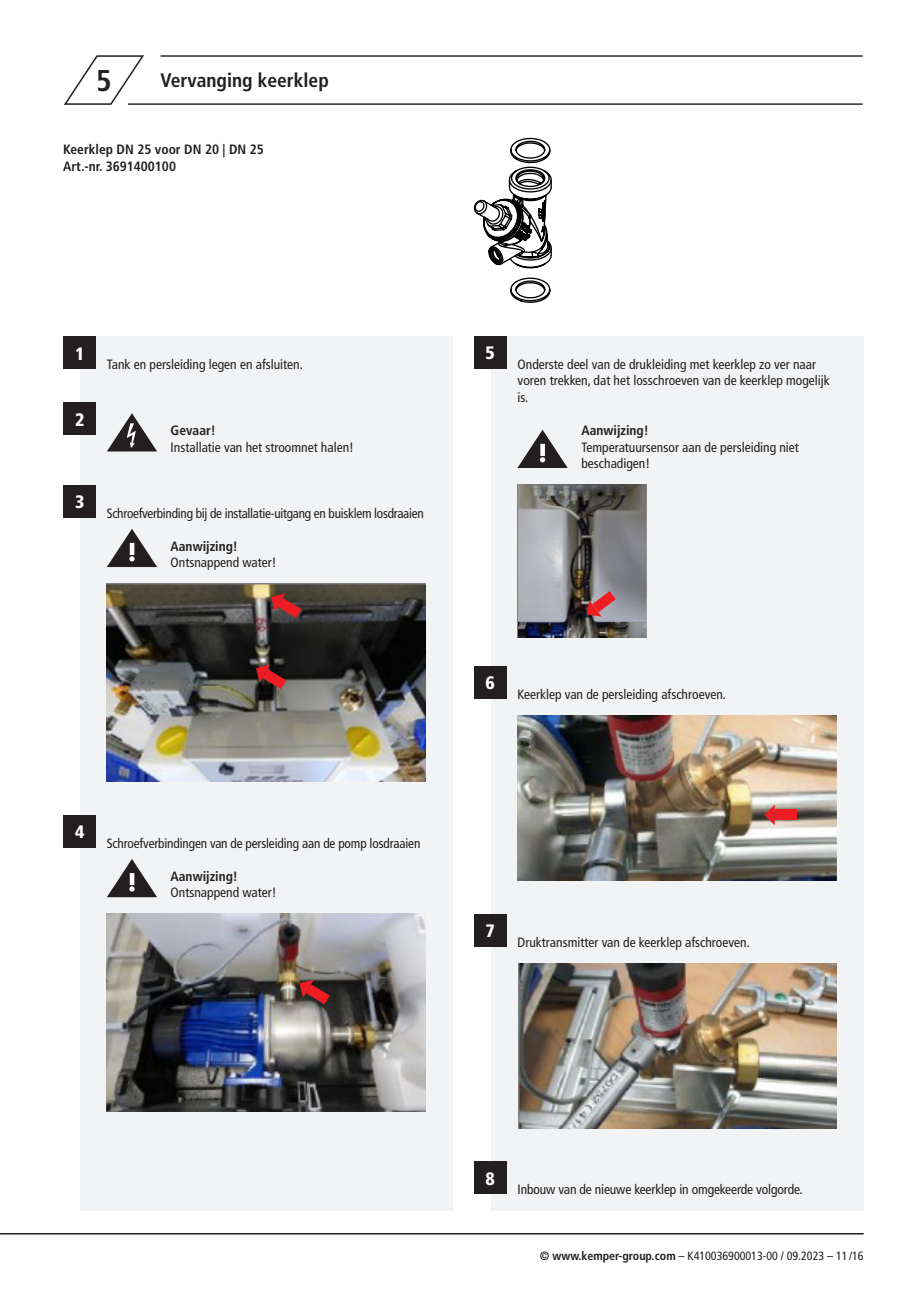
<style>
.page{position:relative;width:919px;height:1289px;background:#fff}
.page>*{position:absolute;margin:0;border:0;box-sizing:border-box;transform-origin:0 0}
.numbers_montageschritte_20pt_bold{font:700 condensed 30px "Frutiger LT Com";color:#231f20}
.headline_montageschritte_13pt_bold{font:700 condensed 19.5px "Frutiger LT Com";color:#231f20}
.numbers_white_12pt_black{font:900 condensed 18px "Frutiger LT Com";color:#fff}
.bodycopy_9pt_57Condensed{font:condensed 13.5px/16.5px "Frutiger LT Com";color:#231f20}
.bodycopy_9pt_57Condensed-2{font:condensed 13.5px "Frutiger LT Com";letter-spacing:-.02em;color:#231f20}
.bodycopy_9pt_57Condensed-3{font:700 condensed 13.5px "Frutiger LT Com";color:#231f20}
.t1{font:condensed 12px "Frutiger LT Com";color:#231f20}
.s1{font-weight:700}
</style>
<div class="page">
<hr style="left:0;top:1232px;width:863px;height:2px;background:#231f20">
<div style="left:80px;top:336px;width:373px;height:874px;background:#f2f3f4"></div>
<div style="left:491px;top:336px;width:372px;height:874px;background:#f2f3f4"></div>
<hr style="left:161px;top:55px;width:701px;height:2px;background:#231f20">
<hr style="left:128px;top:103px;width:734px;height:2px;background:#231f20">
<svg style="left:64px;top:55px;width:81px;height:50px"></svg>
<svg style="left:107px;top:413px;width:50px;height:38px"></svg>
<div style="left:63px;top:336px;width:33px;height:33px;background:#231f20"></div>
<div style="left:474px;top:666px;width:32px;height:32px;background:#231f20"></div>
<div style="left:474px;top:914px;width:32px;height:32px;background:#231f20"></div>
<div style="left:474px;top:1161px;width:32px;height:32px;background:#231f20"></div>
<div style="left:63px;top:402px;width:33px;height:33px;background:#231f20"></div>
<div style="left:63px;top:485px;width:33px;height:32px;background:#231f20"></div>
<div style="left:474px;top:336px;width:32px;height:32px;background:#231f20"></div>
<div style="left:63px;top:815px;width:33px;height:32px;background:#231f20"></div>
<svg style="left:107px;top:529px;width:50px;height:38px"></svg>
<svg style="left:517px;top:430px;width:50px;height:38px"></svg>
<svg style="left:107px;top:859px;width:50px;height:38px"></svg>
<img style="left:107px;top:583px;width:318px;height:198px">
<img style="left:518px;top:484px;width:128px;height:153px">
<img style="left:107px;top:913px;width:318px;height:198px">
<svg style="left:256px;top:664px;width:30px;height:25px"></svg>
<svg style="left:587px;top:591px;width:29px;height:25px"></svg>
<svg style="left:271px;top:593px;width:30px;height:25px"></svg>
<svg style="left:299px;top:979px;width:31px;height:25px"></svg>
<img style="left:517px;top:715px;width:319px;height:165px">
<img style="left:518px;top:963px;width:318px;height:165px">
<svg style="left:764px;top:804px;width:10px;height:21px"></svg>
<div style="left:774px;top:809px;width:22px;height:11px;background:#ee1d23"></div>
<svg style="left:473px;top:137px;width:79px;height:166px"></svg>
<p class="numbers_montageschritte_20pt_bold" style="left:96px;top:62px;width:17px">5</p>
<p class="headline_montageschritte_13pt_bold" style="left:161px;top:68px;width:170px">Vervanging keerklep</p>
<p class="bodycopy_9pt_57Condensed-3" style="left:63px;top:141px;width:202px">Keerklep DN 25 voor DN 20 | DN 25</p>
<p class="bodycopy_9pt_57Condensed-3" style="left:63px;top:158px;width:114px">Art.-nr. 3691400100</p>
<p class="numbers_white_12pt_black" style="left:75px;top:342px;width:11px">1</p>
<p class="numbers_white_12pt_black" style="left:75px;top:408px;width:11px">2</p>
<p class="numbers_white_12pt_black" style="left:75px;top:491px;width:11px">3</p>
<p class="bodycopy_9pt_57Condensed" style="left:107px;top:356px;width:198px">Tank en persleiding legen en afsluiten.</p>
<p class="bodycopy_9pt_57Condensed-3" style="left:171px;top:422px;width:47px">Gevaar!</p>
<p class="bodycopy_9pt_57Condensed" style="left:171px;top:438px;width:185px">Installatie van het stroomnet halen!</p>
<p class="bodycopy_9pt_57Condensed-2" style="left:107px;top:504px;width:318px">Schroefverbinding bij de installatie-uitgang en buisklem losdraaien</p>
<p class="bodycopy_9pt_57Condensed" style="left:171px;top:537px;width:107px"><span class="s1">Aanwijzing!<br></span>Ontsnappend water!</p>
<p class="numbers_white_12pt_black" style="left:75px;top:821px;width:11px">4</p>
<p class="bodycopy_9pt_57Condensed" style="left:107px;top:834px;width:315px">Schroefverbindingen van de persleiding aan de pomp losdraaien</p>
<p class="bodycopy_9pt_57Condensed" style="left:171px;top:867px;width:107px"><span class="s1">Aanwijzing!<br></span>Ontsnappend water!</p>
<p class="numbers_white_12pt_black" style="left:485px;top:341px;width:11px">5</p>
<p class="bodycopy_9pt_57Condensed" style="left:517px;top:356px;width:314px">Onderste deel van de drukleiding met keerklep zo ver naar voren trekken, dat het losschroeven van de keerklep mogelijk is.</p>
<p class="bodycopy_9pt_57Condensed" style="left:581px;top:422px;width:219px"><span class="s1">Aanwijzing!<br></span>Temperatuursensor aan de persleiding niet beschadigen!</p>
<p class="numbers_white_12pt_black" style="left:485px;top:671px;width:11px">6</p>
<p class="bodycopy_9pt_57Condensed" style="left:517px;top:686px;width:210px">Keerklep van de persleiding afschroeven.</p>
<p class="numbers_white_12pt_black" style="left:485px;top:920px;width:11px">7</p>
<p class="bodycopy_9pt_57Condensed" style="left:517px;top:933px;width:234px">Druktransmitter van de keerklep afschroeven.</p>
<p class="numbers_white_12pt_black" style="left:485px;top:1167px;width:11px">8</p>
<p class="bodycopy_9pt_57Condensed" style="left:517px;top:1181px;width:286px">Inbouw van de nieuwe keerklep in omgekeerde volgorde.</p>
<p class="t1" style="left:540px;top:1248px;width:325px"><span class="s1">© www.kemper-group.com</span> – K410036900013-00 / 09.2023 – 11 /16</p>
</div>
